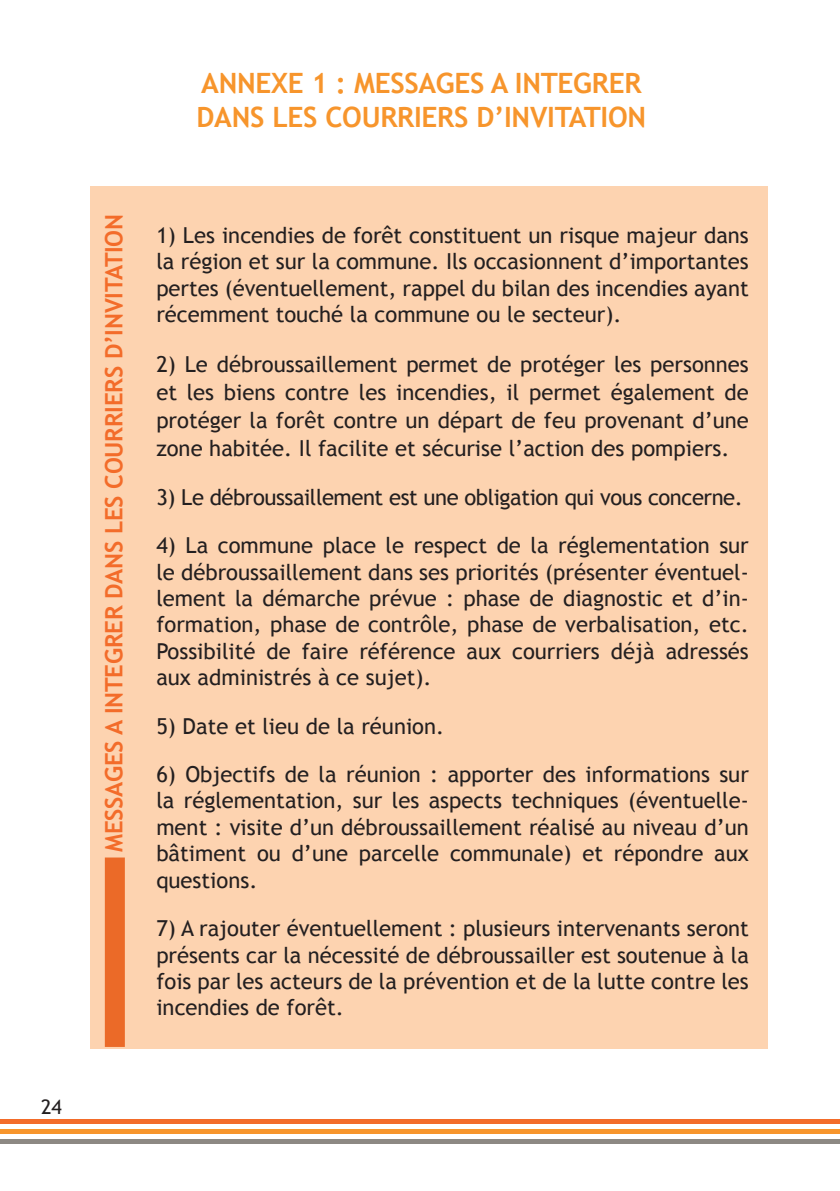
<style>
.page{position:relative;width:840px;height:1191px;background:#fff}
.page>*{position:absolute;margin:0;border:0;box-sizing:border-box;transform-origin:0 0}
.t1{font:700 28px "Trebuchet MS";letter-spacing:-.01em;color:#f7952c}
.t2{font:700 24px "Trebuchet MS";letter-spacing:-.01em;color:#f36c2a}
.t3{font:22px/26.4px "Trebuchet MS";color:#231f20;text-align:justify}
.t4{font:22px "Trebuchet MS";letter-spacing:-.02em;color:#231f20}
.t5{font:20px "Trebuchet MS";color:#231f20}
</style>
<div class="page">
<div style="left:91px;top:187px;width:676px;height:862px;background:#fdd3b0"></div>
<div style="left:105px;top:857px;width:20px;height:190px;background:#eb6a28"></div>
<hr style="left:0;top:1119px;width:839px;height:4px;background:#f36c2a">
<div style="left:0;top:1129px;width:839px;height:5px;background:#f7952c"></div>
<hr style="left:0;top:1139px;width:839px;height:4px;background:#8d8983">
<p class="t5" style="left:41px;top:1095px;width:22px">24</p>
<p class="t1" style="left:201px;top:66px;width:441px">ANNEXE 1 : MESSAGES A INTEGRER</p>
<p class="t1" style="left:196px;top:100px;width:451px">DANS LES COURRIERS D’INVITATION</p>
<p class="t2" style="left:99px;top:852px;width:639px;rotate:-90deg">MESSAGES A INTEGRER DANS LES COURRIERS D’INVITATION</p>
<p class="t3" style="left:156px;top:222px;width:593px">1) Les incendies de forêt constituent un risque majeur dans la région et sur la commune. Ils occasionnent d’importantes pertes (éventuellement, rappel du bilan des incendies ayant récemment touché la commune ou le secteur).</p>
<p class="t3" style="left:156px;top:351px;width:593px;line-height:28px">2) Le débroussaillement permet de protéger les personnes et les biens contre les incendies, il permet également de protéger la forêt contre un départ de feu provenant d’une zone habitée. Il facilite et sécurise l’action des pompiers.</p>
<p class="t4" style="left:156px;top:484px;width:587px">3) Le débroussaillement est une obligation qui vous concerne.</p>
<p class="t3" style="left:156px;top:532px;width:593px">4) La commune place le respect de la réglementation sur le débroussaillement dans ses priorités (présenter éventuel&shy;lement la démarche prévue : phase de diagnostic et d’in&shy;formation, phase de contrôle, phase de verbalisation, etc.<br>Possibilité de faire référence aux courriers déjà adressés aux administrés à ce sujet).</p>
<p class="t3" style="left:156px;top:713px;width:289px">5) Date et lieu de la réunion.</p>
<p class="t3" style="left:156px;top:761px;width:593px">6) Objectifs de la réunion : apporter des informations sur la réglementation, sur les aspects techniques (éventuelle&shy;ment : visite d’un débroussaillement réalisé au niveau d’un bâtiment ou d’une parcelle communale) et répondre aux questions.</p>
<p class="t3" style="left:156px;top:915px;width:593px">7) A rajouter éventuellement : plusieurs intervenants seront présents car la nécessité de débroussailler est soutenue à la fois par les acteurs de la prévention et de la lutte contre les incendies de forêt.</p>
</div>
